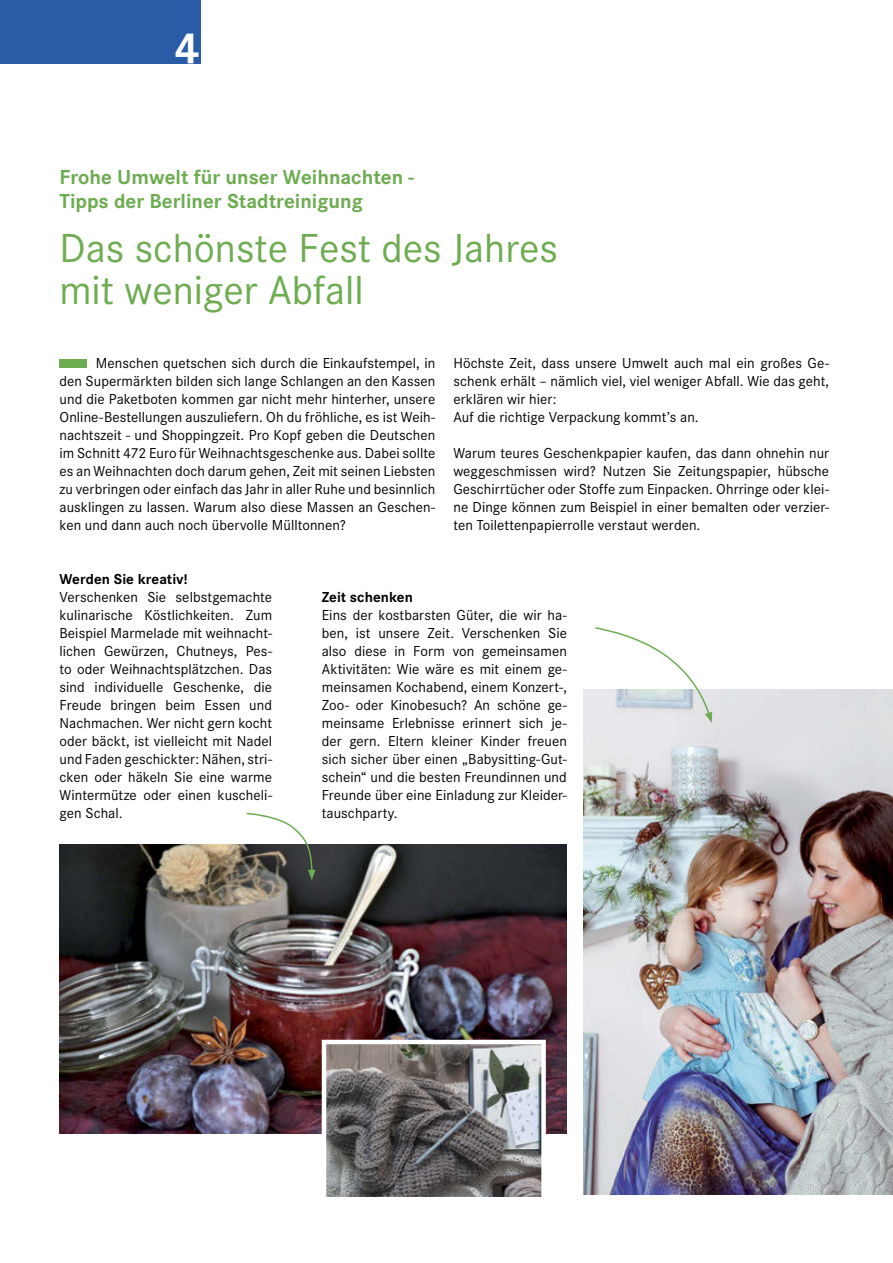
<style>
.page{position:relative;width:893px;height:1263px;background:#fff}
.page>*{position:absolute;margin:0;border:0;box-sizing:border-box;transform-origin:0 0}
.t1{font:700 45px "Corporate S";color:#fff}
.Head_reg_22{font:42px/42px "Corporate S";color:#6eac51}
.Head_reg_22-2{font:700 21px "Corporate S";color:#6eac51}
.Copy{font:15px/18px "Corporate S";letter-spacing:.005em;color:#000;text-align:justify}
.Copy-2{font:700 15px "Corporate S";color:#000}
</style>
<div class="page">
<div style="left:0;top:0;width:200px;height:64px;background:#295ba7"></div>
<div style="left:60px;top:359px;width:27px;height:9px;background:#6eac51"></div>
<img style="left:60px;top:844px;width:507px;height:289px">
<img style="left:327px;top:1045px;width:214px;height:151px">
<div style="left:322px;top:1040px;width:224px;height:161px;border:4px solid #fff"></div>
<img style="left:584px;top:690px;width:309px;height:505px">
<svg style="left:245px;top:812px;width:71px;height:68px"></svg>
<svg style="left:594px;top:627px;width:118px;height:96px"></svg>
<p class="t1" style="left:174px;top:23px;width:27px">4</p>
<p class="Head_reg_22-2" style="left:60px;top:165px;width:356px">Frohe Umwelt für unser Weihnachten -</p>
<p class="Head_reg_22-2" style="left:60px;top:189px;width:305px">Tipps der Berliner Stadtreinigung</p>
<p class="Head_reg_22" style="left:60px;top:227px;width:500px">Das schönste Fest des Jahres mit weniger Abfall</p>
<p class="Copy" style="left:60px;top:354px;width:377px;text-indent:36px">Menschen quetschen sich durch die Einkaufstempel, in den Supermärkten bilden sich lange Schlangen an den Kassen und die Paketboten kommen gar nicht mehr hinterher, unsere Online-Bestellungen auszuliefern. Oh du fröhliche, es ist Weih&shy;nachtszeit - und Shoppingzeit. Pro Kopf geben die Deutschen im Schnitt 472 Euro für Weihnachtsgeschenke aus. Dabei sollte es an Weihnachten doch darum gehen, Zeit mit seinen Liebsten zu verbringen oder einfach das Jahr in aller Ruhe und besinnlich ausklingen zu lassen. Warum also diese Massen an Geschen&shy;ken und dann auch noch übervolle Mülltonnen?</p>
<p class="Copy" style="left:453px;top:354px;width:377px">Höchste Zeit, dass unsere Umwelt auch mal ein großes Ge&shy;schenk erhält – nämlich viel, viel weniger Abfall. Wie das geht, erklären wir hier:</p>
<p class="Copy" style="left:453px;top:408px;width:247px">Auf die richtige Verpackung kommt’s an.</p>
<p class="Copy" style="left:453px;top:444px;width:377px">Warum teures Geschenkpapier kaufen, das dann ohnehin nur weggeschmissen wird? Nutzen Sie Zeitungspapier, hübsche Geschirrtücher oder Stoffe zum Einpacken. Ohrringe oder klei&shy;ne Dinge können zum Beispiel in einer bemalten oder verzier&shy;ten Toilettenpapierrolle verstaut werden.</p>
<p class="Copy-2" style="left:60px;top:570px;width:130px">Werden Sie kreativ!</p>
<p class="Copy" style="left:60px;top:588px;width:214px">Verschenken Sie selbstgemachte kulinarische Köstlichkeiten. Zum Beispiel Marmelade mit weihnacht&shy;lichen Gewürzen, Chutneys, Pes&shy;to oder Weihnachtsplätzchen. Das sind individuelle Geschenke, die Freude bringen beim Essen und Nachmachen. Wer nicht gern kocht oder bäckt, ist vielleicht mit Nadel und Faden geschickter: Nähen, stri&shy;cken oder häkeln Sie eine warme Wintermütze oder einen kuscheli&shy;gen Schal.</p>
<p class="Copy-2" style="left:322px;top:588px;width:93px">Zeit schenken</p>
<p class="Copy" style="left:322px;top:606px;width:247px">Eins der kostbarsten Güter, die wir ha&shy;ben, ist unsere Zeit. Verschenken Sie also diese in Form von gemeinsamen Aktivitäten: Wie wäre es mit einem ge&shy;meinsamen Kochabend, einem Konzert-, Zoo- oder Kinobesuch? An schöne ge&shy;meinsame Erlebnisse erinnert sich je&shy;der gern. Eltern kleiner Kinder freuen sich sicher über einen „Babysitting-Gut&shy;schein“ und die besten Freundinnen und Freunde über eine Einladung zur Kleider&shy;tauschparty.</p>
</div>
